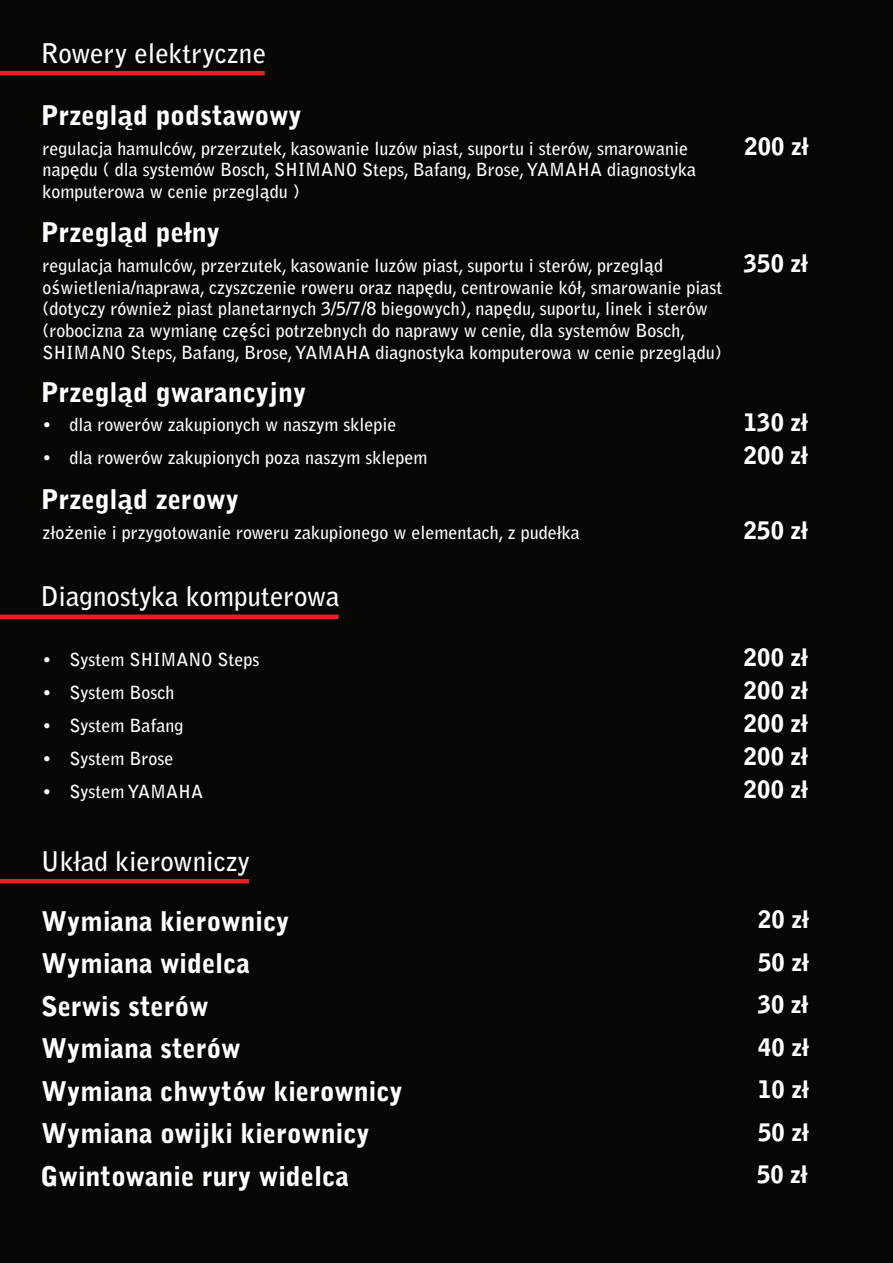
<style>
.page{position:relative;width:893px;height:1263px;background:#080704}
.page>*{position:absolute;margin:0;border:0;box-sizing:border-box;transform-origin:0 0}
.t1{font:900 27px "Bell Gothic Std";color:#fff}
.t2{font:700 27px "Bell Gothic Std";color:#fff}
.t3{font:900 24px/33px "Bell Gothic Std";color:#fff}
.t4{font:700 18px/21.6px "Bell Gothic Std";color:#fff}
.s1{font-family:"Lucida Grande";font-weight:700}
.s2{font-family:"Lucida Grande";font-weight:400}
</style>
<div class="page">
<hr style="left:0;top:71px;width:265px;height:4px;background:#e91d24">
<div style="left:0;top:614px;width:339px;height:5px;background:#e91d24"></div>
<hr style="left:0;top:879px;width:249px;height:4px;background:#e91d24">
<h1 class="t2" style="left:41px;top:42px;width:227px">Rowery elektryczne</h1>
<h1 class="t1" style="left:41px;top:105px;width:263px">Przegl<span class="s1">ą</span>d podstawowy</h1>
<p class="t4" style="left:43px;top:139px;width:647px">regulacja hamulców, przerzutek, kasowanie luzów piast, suportu i sterów, smarowanie</p>
<h2 class="t3" style="left:744px;top:132px;width:65px">200 zł</h2>
<p class="t4" style="left:43px;top:161px;width:655px">nap<span class="s2">ę</span>du ( dla systemów Bosch, SHIMANO Steps, Bafang, Brose,YAMAHA diagnostyka komputerowa w cenie przegl<span class="s2">ą</span>du )</p>
<h1 class="t1" style="left:41px;top:222px;width:181px">Przegl<span class="s1">ą</span>d pełny</h1>
<p class="t4" style="left:42px;top:257px;width:622px">regulacja hamulców, przerzutek, kasowanie luzów piast, suportu i sterów, przegl<span class="s2">ą</span>d</p>
<h2 class="t3" style="left:744px;top:250px;width:65px">350 zł</h2>
<p class="t4" style="left:42px;top:278px;width:681px">o<span class="s2">ś</span>wietlenia/naprawa, czyszczenie roweru oraz nap<span class="s2">ę</span>du, centrowanie kół, smarowanie piast (dotyczy równie<span class="s2">ż</span> piast planetarnych 3/5/7/8 biegowych), nap<span class="s2">ę</span>du, suportu, linek i sterów (robocizna za wymian<span class="s2">ę</span> cz<span class="s2">ęś</span>ci potrzebnych do naprawy w cenie, dla systemów Bosch, SHIMANO Steps, Bafang, Brose,YAMAHA diagnostyka komputerowa w cenie przegl<span class="s2">ą</span>du)</p>
<h1 class="t1" style="left:41px;top:381px;width:267px">Przegl<span class="s1">ą</span>d gwarancyjny</h1>
<h2 class="t3" style="left:744px;top:409px;width:65px">130 zł<br>200 zł</h2>
<p class="t4" style="left:42px;top:416px;width:356px">• dla rowerów zakupionych w naszym sklepie</p>
<p class="t4" style="left:42px;top:449px;width:387px">• dla rowerów zakupionych poza naszym sklepem</p>
<h1 class="t1" style="left:41px;top:489px;width:200px">Przegl<span class="s1">ą</span>d zerowy</h1>
<p class="t4" style="left:42px;top:524px;width:539px">zło<span class="s2">ż</span>enie i przygotowanie roweru zakupionego w elementach, z pudełka</p>
<h2 class="t3" style="left:744px;top:517px;width:65px">250 zł</h2>
<h1 class="t2" style="left:41px;top:586px;width:301px">Diagnostyka komputerowa</h1>
<p class="t4" style="left:42px;top:651px;width:218px">• System SHIMANO Steps</p>
<p class="t4" style="left:42px;top:684px;width:133px">• System Bosch</p>
<p class="t4" style="left:42px;top:717px;width:142px">• System Bafang</p>
<p class="t4" style="left:42px;top:750px;width:132px">• System Brose</p>
<p class="t4" style="left:42px;top:783px;width:162px">• System YAMAHA</p>
<h2 class="t3" style="left:744px;top:644px;width:65px;text-align:justify">200 zł 200 zł 200 zł 200 zł 200 zł</h2>
<h1 class="t2" style="left:41px;top:850px;width:211px">Układ kierowniczy</h1>
<h1 class="t1" style="left:42px;top:911px;width:249px">Wymiana kierownicy</h1>
<h2 class="t3" style="left:758px;top:905px;width:52px">20 zł</h2>
<h1 class="t1" style="left:42px;top:953px;width:210px">Wymiana widelca</h1>
<h2 class="t3" style="left:758px;top:948px;width:52px">50 zł</h2>
<h1 class="t1" style="left:41px;top:996px;width:169px">Serwis sterów</h1>
<h2 class="t3" style="left:758px;top:991px;width:52px">30 zł</h2>
<h1 class="t1" style="left:42px;top:1038px;width:200px">Wymiana sterów</h1>
<h2 class="t3" style="left:758px;top:1033px;width:52px">40 zł</h2>
<h1 class="t1" style="left:42px;top:1081px;width:363px">Wymiana chwytów kierownicy</h1>
<h2 class="t3" style="left:758px;top:1075px;width:52px">10 zł</h2>
<h1 class="t1" style="left:42px;top:1123px;width:330px">Wymiana owijki kierownicy</h1>
<h2 class="t3" style="left:758px;top:1118px;width:52px">50 zł</h2>
<h1 class="t1" style="left:41px;top:1166px;width:310px">Gwintowanie rury widelca</h1>
<h2 class="t3" style="left:757px;top:1160px;width:52px">50 zł</h2>
</div>
